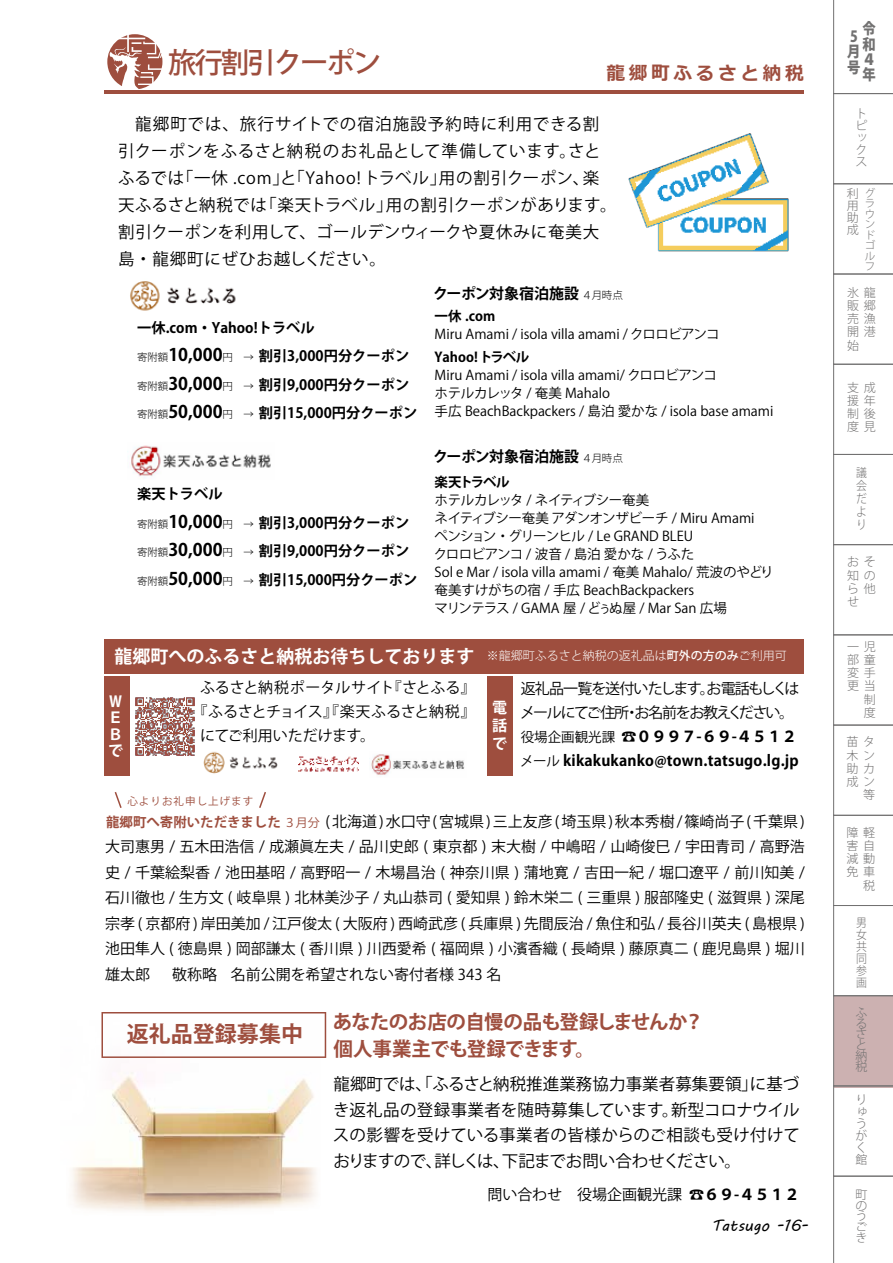
<style>
.page{position:relative;width:893px;height:1263px;background:#fff}
.page>*{position:absolute;margin:0;border:0;box-sizing:border-box;transform-origin:0 0}
.t1{font:500 28.5px "Koz Go Pr 6 N";letter-spacing:-.075em;color:#9e4e3e}
.t2{font:700 22.05px "Koz Go Pr 6 N";color:#9e4e3e}
.t3{font:700 19.5px/27px "Koz Go Pro";letter-spacing:-.04em;color:#9e4e3e}
.t4{font:700 18.6px "Meiryo";letter-spacing:.2em;color:#9e4e3e}
.t5{font:700 18px "Koz Go Pr 6 N";color:#fff}
.t6{font:700 17.25px "Koz Go Pr 6 N";color:#000}
.t7{font:16.5px/25.5px "Koz Go Pro";letter-spacing:.01em;color:#000}
.t8{font:16.5px/27px "Koz Go Pro";letter-spacing:.03em;color:#000}
.t9{font:16.5px/27px "Koz Go Pro";letter-spacing:.045em;color:#000}
.t10{font:16.5px/27px "Koz Go Pro";letter-spacing:.065em;color:#000;text-align:right}
.t11{font:16.5px "Koz Go Pro";letter-spacing:.05em;color:#000}
.t12{font:16.5px "Koz Go Pro";letter-spacing:-.01em;color:#000}
.t13{font:15.9px "MV Boli";color:#000}
.t14{font:800 15.3px/15.3px "Koz Go Pro";color:#727171;scale:.87 1}
.t15{font:15px "Koz Go Pro";color:#000}
.t16{font:700 15px/24px "Koz Go Pro";color:#000}
.t17{font:15px/24px "Koz Go Pro";letter-spacing:-.095em;color:#000}
.t18{font:15px "Koz Go Pro";letter-spacing:-.025em;color:#000}
.t19{font:15px "Koz Go Pro";letter-spacing:-.055em;color:#000}
.t20{font:700 15px/16.5px "Koz Go Pr 6 N";color:#fff}
.t21{font:700 14.25px/28.5px "Koz Go Pr 6 N";color:#000}
.t22{font:13.5px/18px "Koz Go Pro";color:#000}
.t23{font:700 13.5px "Koz Go Pro";letter-spacing:-.02em;color:#000}
.t24{font:700 13.5px "Koz Go Pr 6 N";color:#9e4e3e}
.t25{font:300 12px/13.2px "Koz Go Pro";color:#727171;text-align:justify}
.t26{font:300 12px "Koz Go Pro";color:#fff}
.t27{font:300 12px/12px "Koz Go Pro";color:#727171;text-align:justify;scale:.91 1}
.t28{font:12px "Koz Go Pr 6 N";color:#9e4e3e}
.t29{font:10.5px "Koz Go Pr 6 N";letter-spacing:.1em;color:#9e4e3e}
.t30{font:300 10.5px/10.5px "Koz Go Pro";color:#727171}
.t31{font:300 10.5px "Koz Go Pro";letter-spacing:-.03em;color:#000}
.t32{font:300 10.35px "Koz Go Pr 6 N";color:#000}
.s1{font-weight:500}
.s2{font-weight:400}
</style>
<div class="page">
<svg style="left:833px;top:0;width:60px;height:1263px"></svg>
<hr style="left:104px;top:90px;width:700px;height:3px;background:#9e4e3e">
<img style="left:72px;top:1072px;width:244px;height:140px">
<div style="left:487px;top:677px;width:25px;height:99px;background:#9e4e3e"></div>
<div style="left:104px;top:639px;width:700px;height:34px;background:#9e4e3e"></div>
<svg style="left:107px;top:34px;width:56px;height:55px"></svg>
<img style="left:371px;top:754px;width:94px;height:21px">
<img style="left:131px;top:445px;width:140px;height:33px">
<img style="left:203px;top:751px;width:75px;height:23px">
<img style="left:130px;top:281px;width:106px;height:30px">
<img style="left:298px;top:756px;width:61px;height:16px">
<div style="left:104px;top:677px;width:25px;height:99px;background:#9e4e3e"></div>
<svg style="left:135px;top:697px;width:60px;height:59px"></svg>
<svg style="left:101px;top:1012px;width:225px;height:46px"></svg>
<svg style="left:114px;top:792px;width:8px;height:16px"></svg>
<svg style="left:259px;top:792px;width:7px;height:16px"></svg>
<img style="left:628px;top:98px;width:206px;height:189px">
<h1 class="t1" style="left:168px;top:46px;width:214px">旅行割引クーポン</h1>
<p class="t4" style="left:606px;top:61px;width:199px">龍郷町ふるさと納税</p>
<p class="t10" style="left:118px;top:111px;width:484px">　龍郷町では、旅行サイトでの宿泊施設予約時に利用できる割さと</p>
<p class="t9" style="left:439px;top:138px;width:162px;text-indent:-321px">引クーポンをふるさと納税のお礼品として準備しています。<br>用の割引クーポン楽、</p>
<p class="t11" style="left:177px;top:167px;width:271px">「一休 .com 「と」 Yahoo!トラベル」</p>
<p class="t7" style="left:118px;top:165px;width:68px">ふるでは</p>
<p class="t7" style="left:386px;top:192px;width:232px">用の割引クーポンがあります。</p>
<p class="t7" style="left:260px;top:192px;width:134px">「楽天トラベル」</p>
<p class="t8" style="left:118px;top:192px;width:483px">天ふるさと納税では<br>割引クーポンを利用して、ゴールデンウィークや夏休みに奄美大島・龍郷町にぜひお越しください。</p>
<p class="t21" style="left:259px;top:313px;width:152px;text-indent:-122px">一休.com・Yahoo!トラベル<br>割引3,000円分クーポン</p>
<p class="t6" style="left:168px;top:345px;width:56px">10,000</p>
<p class="t32" style="left:137px;top:351px;width:33px">寄附額</p>
<p class="t32" style="left:223px;top:351px;width:33px">円　→</p>
<p class="t6" style="left:168px;top:374px;width:56px">30,000</p>
<p class="t21" style="left:259px;top:370px;width:152px">割引9,000円分クーポン</p>
<p class="t32" style="left:137px;top:380px;width:33px">寄附額</p>
<p class="t32" style="left:223px;top:380px;width:33px">円　→</p>
<p class="t6" style="left:168px;top:402px;width:56px">50,000</p>
<p class="t21" style="left:259px;top:399px;width:160px">割引15,000円分クーポン</p>
<p class="t32" style="left:137px;top:408px;width:33px">寄附額</p>
<p class="t32" style="left:223px;top:408px;width:33px">円　→</p>
<p class="t21" style="left:137px;top:480px;width:87px">楽天トラベル</p>
<p class="t6" style="left:168px;top:511px;width:56px">10,000</p>
<p class="t21" style="left:259px;top:508px;width:152px">割引3,000円分クーポン</p>
<p class="t32" style="left:137px;top:518px;width:33px">寄附額</p>
<p class="t32" style="left:223px;top:518px;width:33px">円　→</p>
<p class="t6" style="left:168px;top:540px;width:56px">30,000</p>
<p class="t21" style="left:259px;top:537px;width:152px">割引9,000円分クーポン</p>
<p class="t32" style="left:137px;top:546px;width:33px">寄附額</p>
<p class="t32" style="left:223px;top:546px;width:33px">円　→</p>
<p class="t6" style="left:168px;top:568px;width:56px">50,000</p>
<p class="t21" style="left:259px;top:565px;width:160px">割引15,000円分クーポン</p>
<p class="t32" style="left:137px;top:575px;width:33px">寄附額</p>
<p class="t32" style="left:223px;top:575px;width:33px">円　→</p>
<p class="t16" style="left:433px;top:282px;width:147px">クーポン対象宿泊施設</p>
<p class="t23" style="left:435px;top:307px;width:62px">一休 .com</p>
<p class="t22" style="left:435px;top:325px;width:287px">Miru Amami / isola villa amami / クロロビアンコ</p>
<p class="t23" style="left:435px;top:348px;width:96px">Yahoo!トラベル</p>
<p class="t22" style="left:435px;top:366px;width:340px">Miru Amami / isola villa amami/ クロロビアンコ<br>ホテルカレッタ / 奄美 Mahalo<br>手広 BeachBackpackers / 島泊愛かな / isola base amami</p>
<p class="t31" style="left:582px;top:288px;width:43px">４月時点</p>
<p class="t16" style="left:433px;top:445px;width:147px">クーポン対象宿泊施設</p>
<p class="t23" style="left:435px;top:474px;width:77px">楽天トラベル</p>
<p class="t22" style="left:434px;top:492px;width:341px">ホテルカレッタ / ネイティブシー奄美<br>ネイティブシー奄美アダンオンザビーチ / Miru Amami<br>ペンション・グリーンヒル / Le GRAND BLEU<br>クロロビアンコ / 波音 / 島泊愛かな / うふた<br>Sol e Mar / isola villa amami / 奄美 Mahalo/ 荒波のやどり奄美すけがちの宿 / 手広 BeachBackpackers<br>マリンテラス / GAMA 屋 / どぅぬ屋 / Mar San 広場</p>
<p class="t31" style="left:582px;top:451px;width:43px">４月時点</p>
<p class="t5" style="left:115px;top:646px;width:361px">龍郷町へのふるさと納税お待ちしております</p>
<p class="t20" style="left:108px;top:693px;width:15px">Ｗ<br>Ｅ<br>Ｂ</p>
<p class="t20" style="left:108px;top:743px;width:16px">で</p>
<p class="t15" style="left:200px;top:678px;width:196px">ふるさと納税ポータルサイト</p>
<p class="t18" style="left:193px;top:702px;width:285px">『ふるさとチョイス』『楽天ふるさと納税『</p>
<p class="t15" style="left:200px;top:726px;width:177px">にてご利用いただけます。</p>
<p class="t15" style="left:387px;top:678px;width:91px">『さとふる『</p>
<p class="t29" style="left:127px;top:795px;width:127px">心よりお礼申し上げます</p>
<p class="t26" style="left:487px;top:647px;width:301px">※龍郷町ふるさと納税の返礼品は<span class="s1">町外の方のみ</span>ご利用可</p>
<p class="t20" style="left:492px;top:698px;width:16px;line-height:18px;text-align:justify">電話で</p>
<p class="t19" style="left:521px;top:678px;width:280px">返礼品一覧を送付いたしますお電話もしくは</p>
<p class="t17" style="left:520px;top:676px;width:276px;text-indent:180px">。<br>メールにてご住所お名前をお教えください。</p>
<p class="t16" style="left:621px;top:701px;width:177px"><span class="s2">・<br>☎</span>０９９７-６９-４５１２</p>
<p class="t22" style="left:521px;top:728px;width:96px">役場企画観光課</p>
<p class="t16" style="left:563px;top:749px;width:237px">kikakukanko@town.tatsugo l g. j p.</p>
<p class="t22" style="left:520px;top:752px;width:41px">メール</p>
<p class="t15" style="left:105px;top:811px;width:701px">　　　　　　　　　　　　　　 ( 北海道) 水口守 ( 宮城県 ) 三上友彦 ( 埼玉県 ) 秋本秀樹 / 篠崎尚子 ( 千葉県 (</p>
<p class="t15" style="left:105px;top:837px;width:701px">大司惠男 / 五木田浩信 / 成瀬眞左夫 / 品川史郎 ( 東京都 ) 末大樹 / 中嶋昭 / 山崎俊巳 / 宇田青司 / 高野浩</p>
<p class="t15" style="left:105px;top:862px;width:701px">史 / 千葉絵梨香 / 池田基昭 / 高野昭一 / 木場昌治 ( 神奈川県 ) 蒲地寛 / 吉田一紀 / 堀口遼平 / 前川知美 /</p>
<p class="t15" style="left:105px;top:888px;width:701px">石川徹也 / 生方文 ( 岐阜県 ) 北林美沙子 / 丸山恭司 ( 愛知県 ) 鈴木栄二 ( 三重県 ) 服部隆史 ( 滋賀県 ) 深尾</p>
<p class="t15" style="left:105px;top:913px;width:701px">宗孝 ( 京都府 ) 岸田美加 / 江戸俊太 ( 大阪府 ) 西崎武彦 ( 兵庫県 ) 先間辰治 / 魚住和弘 / 長谷川英夫 ( 島根県 (</p>
<p class="t15" style="left:105px;top:939px;width:701px">池田隼人 ( 徳島県 ) 岡部謙太 ( 香川県 ) 川西愛希 ( 福岡県 ) 小濱香織 ( 長崎県 ) 藤原真二 ( 鹿児島県 ) 堀川</p>
<p class="t15" style="left:231px;top:964px;width:272px">名前公開を希望されない寄付者様 343 名</p>
<p class="t24" style="left:106px;top:814px;width:176px">龍郷町へ寄附いただきました</p>
<p class="t28" style="left:284px;top:816px;width:37px">３月分</p>
<p class="t15" style="left:105px;top:964px;width:61px">雄太郎　</p>
<p class="t15" style="left:172px;top:964px;width:46px">敬称略</p>
<h2 class="t2" style="left:127px;top:1022px;width:178px">返礼品登録募集中</h2>
<h3 class="t3" style="left:333px;top:1009px;width:356px">あなたのお店の自慢の品も登録しませんか個人事業主でも登録できます。</h3>
<h3 class="t3" style="left:684px;top:1009px;width:21px">?</h3>
<p class="t7" style="left:750px;top:1072px;width:51px">に基づ</p>
<p class="t7" style="left:671px;top:1072px;width:130px;text-indent:-338px">龍郷町では、「ふるさと納税推進業務協力事業者募集要領」<br>新型コロナウイル</p>
<p class="t7" style="left:333px;top:1097px;width:347px">き返礼品の登録事業者を随時募集しています。</p>
<p class="t7" style="left:333px;top:1123px;width:469px">スの影響を受けている事業者の皆様からのご相談も受け付けて</p>
<p class="t12" style="left:502px;top:1150px;width:241px">下記までお問い合わせください。</p>
<p class="t7" style="left:434px;top:1148px;width:77px">詳しくは、</p>
<p class="t7" style="left:333px;top:1148px;width:110px">おりますので、</p>
<p class="t15" style="left:487px;top:1185px;width:196px">問い合わせ　役場企画観光課</p>
<p class="t16" style="left:689px;top:1183px;width:112px"><span class="s2">☎</span>６９-４５１２</p>
<p class="t13" style="left:711px;top:1215px;width:59px">Tatsugo</p>
<p class="t13" style="left:777px;top:1215px;width:33px">-16-</p>
<p class="t14" style="left:862px;top:22px;width:17px">令和</p>
<p class="t14" style="left:850px;top:30px;width:10px">5</p>
<p class="t14" style="left:847px;top:45px;width:16px">月号</p>
<p class="t14" style="left:862px;top:53px;width:14px">４</p>
<p class="t14" style="left:862px;top:68px;width:16px">年</p>
<p class="t25" style="left:855px;top:108px;width:13px;line-height:12px;text-align:left">トピックス</p>
<p class="t25" style="left:847px;top:188px;width:13px;line-height:12px">利用助成</p>
<p class="t30" style="left:865px;top:188px;width:12px">グラウンドゴルフ</p>
<p class="t25" style="left:847px;top:286px;width:30px;text-align:right">氷龍販郷売漁港</p>
<p class="t25" style="left:847px;top:325px;width:13px">開始</p>
<p class="t25" style="left:847px;top:381px;width:30px">支成援年制後度見</p>
<p class="t27" style="left:856px;top:466px;width:13px;line-height:13.2px">議会だより</p>
<p class="t25" style="left:864px;top:555px;width:13px;text-indent:-16px">おその他</p>
<p class="t25" style="left:847px;top:569px;width:13px">知らせ</p>
<p class="t25" style="left:847px;top:640px;width:30px;text-align:right">一児部童変手更当制<br>度</p>
<p class="t25" style="left:847px;top:735px;width:30px;text-align:right">苗タ木ン助カ成ン等</p>
<p class="t25" style="left:847px;top:826px;width:30px;text-align:right">障軽害自減動免車税</p>
<p class="t27" style="left:856px;top:916px;width:13px">男女共同参画</p>
<p class="t25" style="left:855px;top:1007px;width:13px;line-height:10.8px">ふるさと納税</p>
<p class="t25" style="left:855px;top:1094px;width:13px;line-height:12px;text-align:left">りゅうがく館</p>
<p class="t25" style="left:855px;top:1189px;width:13px;line-height:10.8px;text-align:left">町のうごき</p>
</div>
